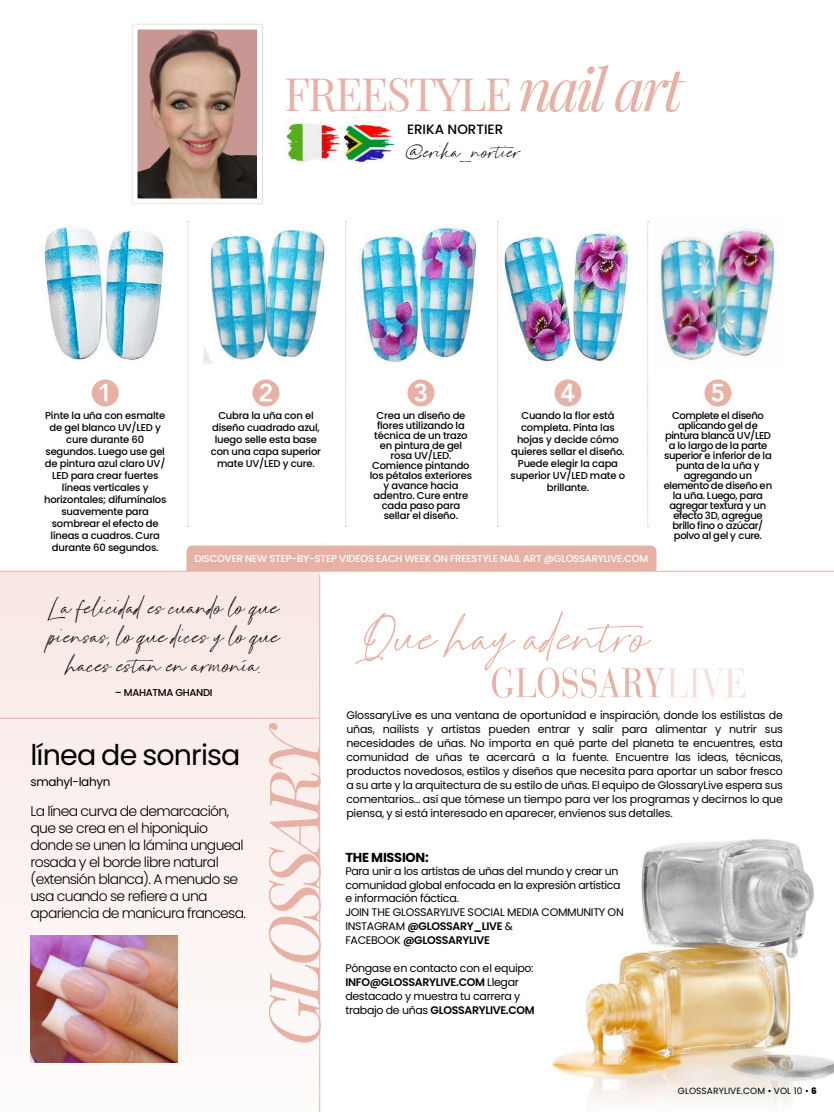
<style>
.page{position:relative;width:834px;height:1112px;background:#fff}
.page>*{position:absolute;margin:0;border:0;box-sizing:border-box;transform-origin:0 0}
.t1{font:italic 70.4px "Playfair Display";color:#e7b2a5}
.t2{font:63.5px "Handletters Demo";color:#e7b2a5}
.t3{font:45px "Playfair Display";letter-spacing:-.04em;color:#e7b2a5}
.t4{font:30px/29px "Handletters Demo";color:#000;text-align:center}
.t5{font:28.5px "Poppins";letter-spacing:-.03em;color:#000}
.t6{font:26px "Handletters Demo";letter-spacing:-.015em;color:#000}
.t7{font:300 14px/17px "Poppins";letter-spacing:-.05em;color:#000}
.t8{font:500 13.5px "Poppins";color:#000}
.t9{font:700 13px "Poppins";letter-spacing:-.02em;color:#000}
.t10{font:12px "Poppins";letter-spacing:-.03em;color:#000}
.t11{font:11px/14px "Poppins";letter-spacing:-.03em;color:#000}
.t12{font:500 10px/12px "Poppins";letter-spacing:-.02em;color:#000;text-align:center}
.t13{font:500 10px/10px "Poppins";letter-spacing:-.04em;color:#000;text-align:center}
.t14{font:500 10px "Poppins";letter-spacing:-.02em;color:#fff}
.t15{font:9px "Poppins";letter-spacing:.01em;color:#000}
.s1{font-style:italic;font-size:58.95px}
.s2{font-weight:600}
.s3{font-weight:800}
</style>
<div class="page">
<img style="left:552px;top:839px;width:282px;height:266px">
<div style="left:186px;top:546px;width:470px;height:31px;background:#e7b2a5;border-radius:6px"></div>
<div style="left:186px;top:572px;width:473px;height:9px;background:#fff"></div>
<div style="left:0;top:572px;width:320px;height:540px;background:#faf0ee"></div>
<div style="left:131px;top:23px;width:132px;height:182px;background:#000;opacity:.25"></div>
<img style="left:138px;top:30px;width:118px;height:168px">
<div style="left:132px;top:24px;width:130px;height:180px;border:5px solid #fff"></div>
<img style="left:42px;top:226px;width:123px;height:137px">
<img style="left:203px;top:226px;width:123px;height:138px">
<img style="left:358px;top:226px;width:120px;height:137px">
<img style="left:502px;top:233px;width:127px;height:129px">
<img style="left:655px;top:228px;width:123px;height:133px">
<div style="left:92px;top:380px;width:27px;height:26px;background:#e7b2a5;border-radius:50%"></div>
<svg style="left:99px;top:384px;width:8px;height:18px"></svg>
<div style="left:252px;top:380px;width:28px;height:26px;background:#e7b2a5;border-radius:50%"></div>
<svg style="left:260px;top:384px;width:12px;height:18px"></svg>
<div style="left:408px;top:380px;width:26px;height:26px;background:#e7b2a5;border-radius:50%"></div>
<svg style="left:414px;top:384px;width:13px;height:18px"></svg>
<div style="left:554px;top:380px;width:28px;height:26px;background:#e7b2a5;border-radius:50%"></div>
<svg style="left:561px;top:384px;width:13px;height:18px"></svg>
<div style="left:704px;top:380px;width:28px;height:26px;background:#e7b2a5;border-radius:50%"></div>
<svg style="left:711px;top:384px;width:13px;height:18px"></svg>
<svg style="left:188px;top:221px;width:1px;height:306px"></svg>
<svg style="left:346px;top:221px;width:1px;height:306px"></svg>
<svg style="left:498px;top:221px;width:1px;height:306px"></svg>
<svg style="left:648px;top:221px;width:1px;height:306px"></svg>
<svg style="left:492px;top:668px;width:253px;height:30px"></svg>
<img style="left:285px;top:123px;width:112px;height:40px">
<hr style="left:0;top:571px;width:834px;height:1px;background:#e7b2a5">
<hr style="left:0;top:718px;width:319px;height:1px;background:#e7b2a5">
<hr style="left:320px;top:574px;width:1px;height:538px;background:#e7b2a5">
<img style="left:30px;top:936px;width:147px;height:127px">
<h3 class="t3" style="left:284px;top:59px;width:400px">FREESTYLE <span class="s1">nail art</span></h3>
<p class="t8" style="left:407px;top:122px;width:98px">ERIKA NORTIER</p>
<h3 class="t6" style="left:406px;top:138px;width:116px">@erika_nortier</h3>
<p class="t12" style="left:44px;top:409px;width:124px">Pinte la uña con esmalte de gel blanco UV/LED y cure durante 60 segundos. Luego use gel de pintura azul claro UV/<br>LED para crear fuertes líneas verticales y horizontales; difumínalos suavemente para sombrear el efecto de líneas a cuadros. Cura durante 60 segundos.</p>
<p class="t12" style="left:211px;top:409px;width:112px">Cubra la uña con el diseño cuadrado azul, luego selle esta base con una capa superior mate UV/LED y cure.</p>
<p class="t12" style="left:370px;top:410px;width:104px;line-height:10px">Crea un diseño de flores utilizando la técnica de un trazo en pintura de gel rosa UV/LED.<br>Comience pintando los pétalos exteriores y avance hacia adentro. Cure entre cada paso para sellar el diseño.</p>
<p class="t12" style="left:511px;top:409px;width:116px">Cuando la flor está completa. Pinta las hojas y decide cómo quieres sellar el diseño.<br>Puede elegir la capa superior UV/LED mate o brillante.</p>
<p class="t13" style="left:664px;top:410px;width:110px">Complete el diseño aplicando gel de pintura blanca UV/LED a lo largo de la parte superior e inferior de la punta de la uña y agregando un elemento de diseño en la uña. Luego, para agregar textura y un efecto 3D, agregue brillo fino o azúcar/ polvo al gel y cure.</p>
<p class="t14" style="left:195px;top:552px;width:455px">DISCOVER NEW STEP-BY-STEP VIDEOS EACH WEEK ON FREESTYLE NAIL ART @GLOSSARYLIVE.COM</p>
<h3 class="t4" style="left:48px;top:594px;width:232px">La felicidad es cuando lo que piensas, lo que dices y lo que haces están en armonía.</h3>
<p class="t12" style="left:115px;top:687px;width:99px">– MAHATMA GHANDI</p>
<h3 class="t5" style="left:30px;top:739px;width:211px">línea de sonrisa</h3>
<p class="t10" style="left:30px;top:775px;width:81px">smahyl-lahyn</p>
<p class="t7" style="left:30px;top:802px;width:217px">La línea curva de demarcación, que se crea en el hiponiquio donde se unen la lámina ungueal rosada y el borde libre natural (extensión blanca). A menudo se usa cuando se refiere a una apariencia de manicura francesa.</p>
<h1 class="t1" style="left:239px;top:1046px;width:325px;rotate:-90deg">GLOSSARY</h1>
<h2 class="t2" style="left:364px;top:604px;width:292px">Qué hay adentro</h2>
<p class="t11" style="left:346px;top:708px;width:438px;text-align:justify">GlossaryLive es una ventana de oportunidad e inspiración, donde los estilistas de uñas, nailists y artistas pueden entrar y salir para alimentar y nutrir sus necesidades de uñas. No importa en qué parte del planeta te encuentres, esta comunidad de uñas te acercará a la fuente. Encuentre las ideas, técnicas, productos novedosos, estilos y diseños que necesita para aportar un sabor fresco a su arte y la arquitectura de su estilo de uñas. El equipo de GlossaryLive espera sus comentarios... así que tómese un tiempo para ver los programas y decirnos lo que piensa, y si está interesado en aparecer, envíenos sus detalles.</p>
<p class="t9" style="left:345px;top:850px;width:85px">THE MISSION:</p>
<p class="t11" style="left:345px;top:865px;width:280px;line-height:13.7px">Para unir a los artistas de uñas del mundo y crear un comunidad global enfocada en la expresión artística e información fáctica.<br>JOIN THE GLOSSARYLIVE SOCIAL MEDIA COMMUNITY ON INSTAGRAM <span class="s2">@GLOSSARY_LIVE</span> &amp;<br>FACEBOOK <span class="s2">@GLOSSARYLIVE</span></p>
<p class="t11" style="left:345px;top:961px;width:191px">Póngase en contacto con el equipo:<br><span class="s2">INFO@GLOSSARYLIVE.COM</span> Llegar destacado y muestra tu carrera y trabajo de uñas <span class="s2">GLOSSARYLIVE.COM</span></p>
<p class="t15" style="left:678px;top:1086px;width:141px">GLOSSARYLIVE.COM • VOL 10 • <span class="s3">6</span></p>
</div>
